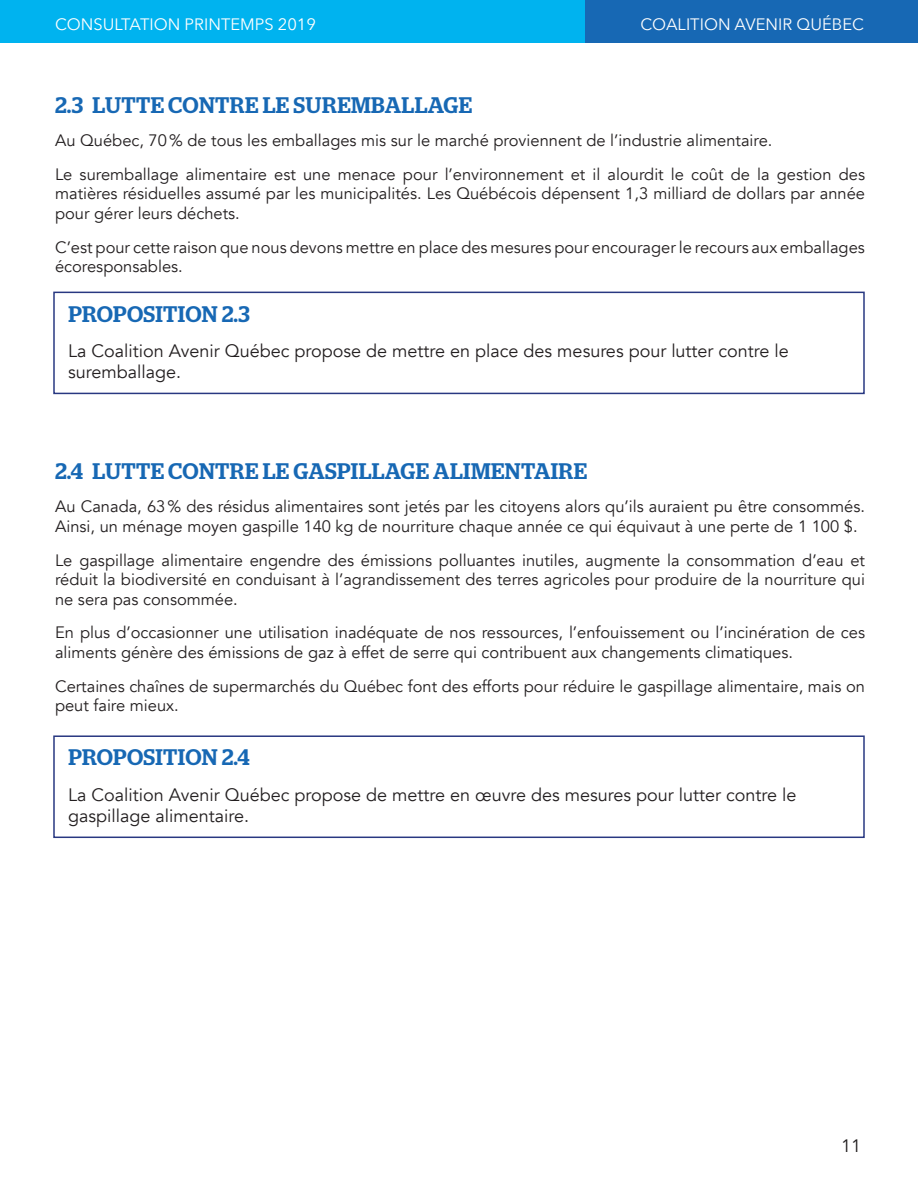
<style>
.page{position:relative;width:918px;height:1188px;background:#fff}
.page>*{position:absolute;margin:0;border:0;box-sizing:border-box;transform-origin:0 0}
.t1{font:500 22.5px "Stag";letter-spacing:.02em;color:#1768b4}
.t2{font:18px/21.6px "Avenir";color:#231f20}
.t3{font:16.5px/19.8px "Avenir";color:#231f20}
.t4{font:16.5px "Avenir Next";color:#fff}
</style>
<div class="page">
<div style="left:0;top:0;width:585px;height:43px;background:#00b3ef"></div>
<div style="left:585px;top:0;width:333px;height:43px;background:#1768b4"></div>
<div style="left:53px;top:292px;width:812px;height:102px;border:2px solid #283881"></div>
<div style="left:53px;top:735px;width:812px;height:103px;border:2px solid #283881"></div>
<p class="t4" style="left:55px;top:11px;width:263px">CONSULTATION PRINTEMPS 2019</p>
<p class="t4" style="left:641px;top:10px;width:225px">COALITION AVENIR QUÉBEC</p>
<p class="t1" style="left:55px;top:92px;width:419px">2.3 LUTTE CONTRE LE SUREMBALLAGE</p>
<p class="t3" style="left:55px;top:131px;width:719px">Au Québec, 70% de tous les emballages mis sur le marché proviennent de l’industrie alimentaire.</p>
<p class="t3" style="left:55px;top:164px;width:812px;text-align:justify">Le suremballage alimentaire est une menace pour l’environnement et il alourdit le coût de la gestion des matières résiduelles assumé par les municipalités. Les Québécois dépensent 1,3 milliard de dollars par année pour gérer leurs déchets.</p>
<p class="t3" style="left:55px;top:237px;width:811px">C’est pour cette raison que nous devons mettre en place des mesures pour encourager le recours aux emballages écoresponsables.</p>
<p class="t1" style="left:68px;top:300px;width:183px">PROPOSITION 2.3</p>
<p class="t2" style="left:68px;top:340px;width:722px">La Coalition Avenir Québec propose de mettre en place des mesures pour lutter contre le suremballage.</p>
<p class="t1" style="left:55px;top:458px;width:534px">2.4 LUTTE CONTRE LE GASPILLAGE ALIMENTAIRE</p>
<p class="t3" style="left:55px;top:497px;width:811px">Au Canada, 63% des résidus alimentaires sont jetés par les citoyens alors qu’ils auraient pu être consommés.<br>Ainsi, un ménage moyen gaspille 140 kg de nourriture chaque année ce qui équivaut à une perte de 1 100 $.</p>
<p class="t3" style="left:55px;top:550px;width:812px;text-align:justify">Le gaspillage alimentaire engendre des émissions polluantes inutiles, augmente la consommation d’eau et réduit la biodiversité en conduisant à l’agrandissement des terres agricoles pour produire de la nourriture qui ne sera pas consommée.</p>
<p class="t3" style="left:55px;top:623px;width:812px">En plus d’occasionner une utilisation inadéquate de nos ressources, l’enfouissement ou l’incinération de ces aliments génère des émissions de gaz à effet de serre qui contribuent aux changements climatiques.</p>
<p class="t3" style="left:55px;top:676px;width:812px">Certaines chaînes de supermarchés du Québec font des efforts pour réduire le gaspillage alimentaire, mais on peut faire mieux.</p>
<p class="t1" style="left:68px;top:744px;width:183px">PROPOSITION 2.4</p>
<p class="t2" style="left:68px;top:784px;width:730px">La Coalition Avenir Québec propose de mettre en œuvre des mesures pour lutter contre le gaspillage alimentaire.</p>
<p class="t2" style="left:841px;top:1135px;width:22px">11</p>
</div>
